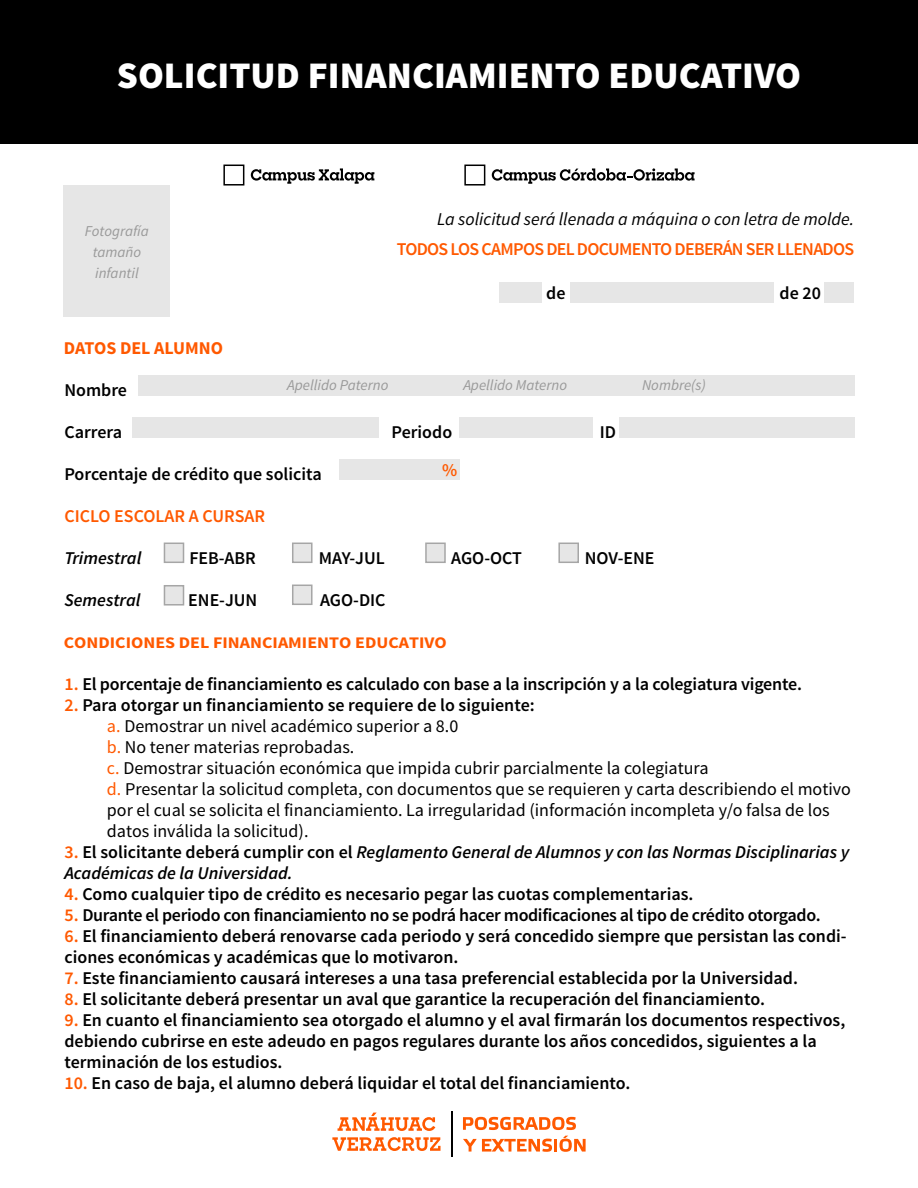
<style>
.page{position:relative;width:918px;height:1188px;background:#fff}
.page>*{position:absolute;margin:0;border:0;box-sizing:border-box;transform-origin:0 0}
.t1{font:900 37.5px "Source Sans Pro";color:#fff}
.t2{font:600 18px/21px "Source Sans Pro";color:#000}
.t3{font:18px/21px "Source Sans Pro";color:#000}
.t4{font:italic 600 18px/21px "Source Sans Pro";color:#000}
.t5{font:600 18px "Source Sans Pro";letter-spacing:-.02em;color:#000}
.t6{font:italic 18px "Source Sans Pro";color:#000}
.t7{font:600 18px "Source Sans Pro";letter-spacing:-.04em;color:#ff5900}
.t8{font:600 18px "Source Sans Pro";color:#ff5900}
.t9{font:700 18px "Source Sans Pro";color:#ff5900}
.t10{font:700 16.2px "Source Sans Pro";color:#ff5900;scale:1.11 1}
.t11{font:italic 15px/21px "Source Sans Pro";color:#999;text-align:center}
.s1{color:#ff5900}
.s2{font-weight:600;color:#ff5900}
.s3{font-weight:600}
.s4{font-style:normal;color:#ff5900}
.s5{font-style:normal}
</style>
<div class="page">
<svg style="left:463px;top:1117px;width:113px;height:13px"></svg>
<svg style="left:463px;top:1136px;width:123px;height:16px"></svg>
<hr style="left:451px;top:1112px;width:1px;height:45px;background:#000">
<svg style="left:338px;top:1113px;width:97px;height:18px"></svg>
<svg style="left:332px;top:1137px;width:109px;height:14px"></svg>
<div style="left:0;top:0;width:918px;height:144px;background:#000"></div>
<div style="left:138px;top:375px;width:717px;height:21px;background:#e6e6e6"></div>
<div style="left:132px;top:417px;width:247px;height:21px;background:#e6e6e6"></div>
<div style="left:459px;top:417px;width:134px;height:21px;background:#e6e6e6"></div>
<div style="left:620px;top:417px;width:235px;height:21px;background:#e6e6e6"></div>
<div style="left:339px;top:459px;width:121px;height:21px;background:#e6e6e6"></div>
<div style="left:164px;top:543px;width:20px;height:20px;background:#e6e6e6;border:2px solid #a6a6a6"></div>
<div style="left:425px;top:543px;width:21px;height:20px;background:#e6e6e6;border:2px solid #a6a6a6"></div>
<div style="left:292px;top:543px;width:21px;height:20px;background:#e6e6e6;border:2px solid #a6a6a6"></div>
<div style="left:558px;top:543px;width:21px;height:20px;background:#e6e6e6;border:2px solid #a6a6a6"></div>
<div style="left:292px;top:585px;width:21px;height:20px;background:#e6e6e6;border:2px solid #a6a6a6"></div>
<div style="left:164px;top:585px;width:20px;height:21px;background:#e6e6e6;border:2px solid #a6a6a6"></div>
<div style="left:499px;top:282px;width:43px;height:21px;background:#e6e6e6"></div>
<div style="left:824px;top:282px;width:30px;height:21px;background:#e6e6e6"></div>
<div style="left:571px;top:282px;width:203px;height:21px;background:#e6e6e6"></div>
<div style="left:64px;top:186px;width:106px;height:131px;background:#e6e6e6"></div>
<svg style="left:251px;top:168px;width:123px;height:16px"></svg>
<div style="left:223px;top:165px;width:21px;height:21px;border:2px solid #000"></div>
<div style="left:464px;top:165px;width:21px;height:21px;border:2px solid #000"></div>
<svg style="left:492px;top:168px;width:203px;height:16px"></svg>
<h1 class="t1" style="left:117px;top:51px;width:686px">SOLICITUD FINANCIAMIENTO EDUCATIVO</h1>
<p class="t11" style="left:85px;top:221px;width:65px">Fotografía tamaño infantil</p>
<p class="t9" style="left:64px;top:336px;width:161px">DATOS DEL ALUMNO</p>
<p class="t6" style="left:437px;top:208px;width:419px">La solicitud será llenada a máquina o con letra de molde.</p>
<p class="t7" style="left:397px;top:238px;width:459px">TODOS LOS CAMPOS DEL DOCUMENTO DEBERÁN SER LLENADOS</p>
<p class="t2" style="left:546px;top:283px;width:21px">de</p>
<p class="t2" style="left:780px;top:283px;width:43px">de 20</p>
<p class="t11" style="left:287px;top:374px;width:103px">Apellido Paterno</p>
<p class="t11" style="left:463px;top:374px;width:105px">Apellido Materno</p>
<p class="t11" style="left:642px;top:374px;width:66px">Nombre(s)</p>
<p class="t2" style="left:64px;top:380px;width:64px">Nombre</p>
<p class="t2" style="left:64px;top:422px;width:59px">Carrera</p>
<p class="t2" style="left:392px;top:422px;width:62px">Periodo</p>
<p class="t2" style="left:600px;top:422px;width:18px">ID</p>
<p class="t2" style="left:64px;top:464px;width:259px">Porcentaje de crédito que solicita</p>
<p class="t8" style="left:64px;top:504px;width:202px">CICLO ESCOLAR A CURSAR</p>
<p class="t4" style="left:64px;top:547px;width:78px">Trimestral</p>
<p class="t2" style="left:189px;top:548px;width:68px">FEB-ABR</p>
<p class="t2" style="left:319px;top:548px;width:68px">MAY-JUL</p>
<p class="t2" style="left:451px;top:548px;width:72px">AGO-OCT</p>
<p class="t2" style="left:585px;top:548px;width:71px">NOV-ENE</p>
<p class="t4" style="left:64px;top:589px;width:78px">Semestral</p>
<p class="t2" style="left:188px;top:590px;width:71px">ENE-JUN</p>
<p class="t2" style="left:320px;top:590px;width:67px">AGO-DIC</p>
<p class="t7" style="left:442px;top:458px;width:17px">%</p>
<p class="t10" style="left:64px;top:632px;width:347px">CONDICIONES DEL FINANCIAMIENTO EDUCATIVO</p>
<p class="t2" style="left:64px;top:674px;width:739px"><span class="s1">1.</span> El porcentaje de financiamiento es calculado con base a la inscripción y a la colegiatura vigente.</p>
<p class="t3" style="left:107px;top:694px;width:745px;text-indent:-43px"><span class="s2">2.</span> <span class="s3">Para otorgar un financiamiento se requiere de lo siguiente:<br></span><span class="s1">a.</span> Demostrar un nivel académico superior a 8.0<br><span class="s1">b.</span> No tener materias reprobadas.<br><span class="s1">c.</span> Demostrar situación económica que impida cubrir parcialmente la colegiatura<br><span class="s1">d.</span> Presentar la solicitud completa, con documentos que se requieren y carta describiendo el motivo por el cual se solicita el financiamiento. La irregularidad (información incompleta y/o falsa de los datos inválida la solicitud).</p>
<p class="t4" style="left:64px;top:841px;width:786px"><span class="s4">3.</span> <span class="s5">El solicitante deberá cumplir con el</span> Reglamento General de Alumnos y con las Normas Disciplinarias y<br>Académicas de la Universidad.</p>
<p class="t2" style="left:64px;top:884px;width:631px"><span class="s1">4.</span> Como cualquier tipo de crédito es necesario pegar las cuotas complementarias.</p>
<p class="t5" style="left:64px;top:903px;width:758px"><span class="s1">5.</span> Durante el periodo con financiamiento no se podrá hacer modificaciones al tipo de crédito otorgado.</p>
<p class="t2" style="left:64px;top:926px;width:784px"><span class="s1">6.</span> El financiamiento deberá renovarse cada periodo y será concedido siempre que persistan las condi&shy;ciones económicas y académicas que lo motivaron.</p>
<p class="t2" style="left:64px;top:968px;width:735px"><span class="s1">7.</span> Este financiamiento causará intereses a una tasa preferencial establecida por la Universidad.</p>
<p class="t2" style="left:64px;top:989px;width:702px"><span class="s1">8.</span> El solicitante deberá presentar un aval que garantice la recuperación del financiamiento.</p>
<p class="t2" style="left:64px;top:1010px;width:782px"><span class="s1">9.</span> En cuanto el financiamiento sea otorgado el alumno y el aval firmarán los documentos respectivos, debiendo cubrirse en este adeudo en pagos regulares durante los años concedidos, siguientes a la terminación de los estudios.</p>
<p class="t2" style="left:64px;top:1073px;width:568px"><span class="s1">10.</span> En caso de baja, el alumno deberá liquidar el total del financiamiento.</p>
</div>
